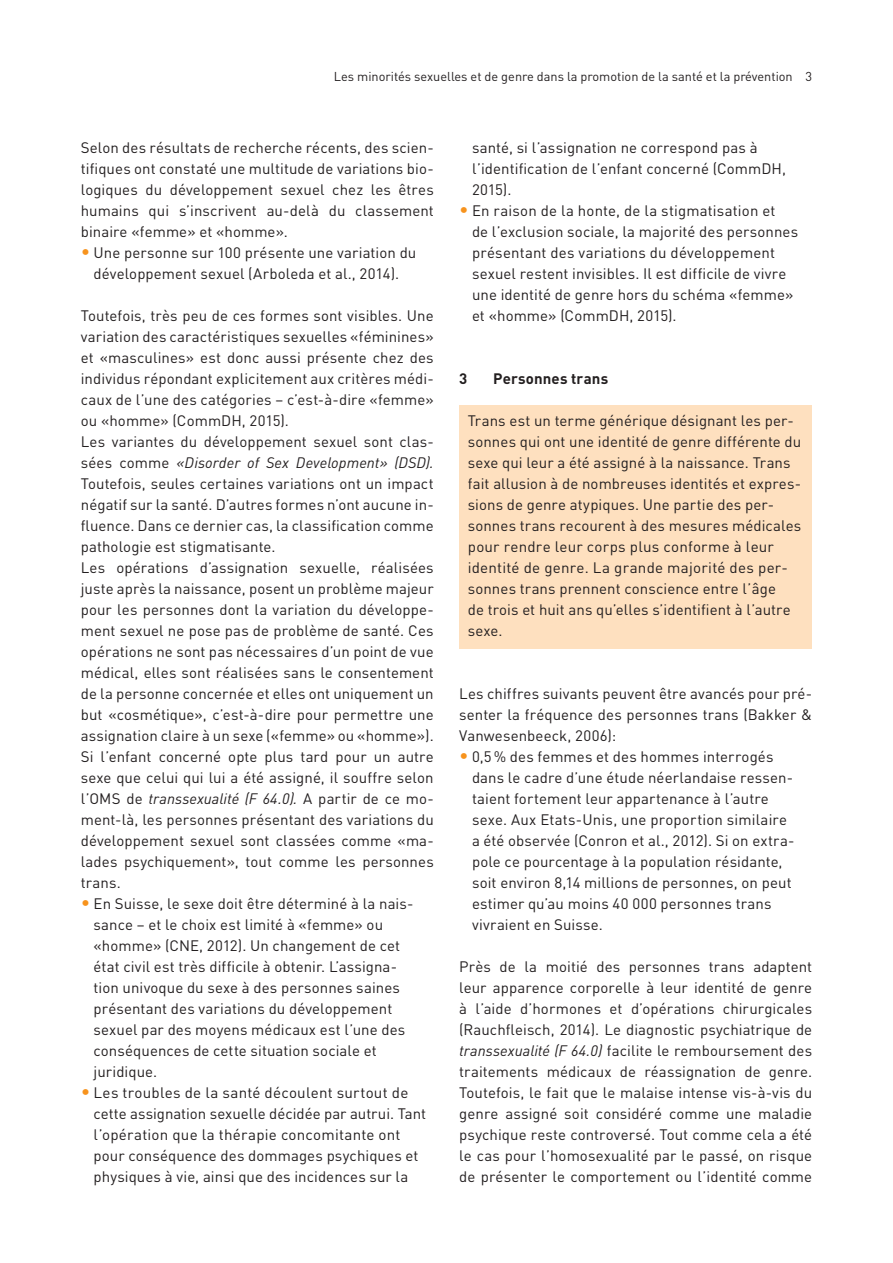
<style>
.page{position:relative;width:893px;height:1263px;background:#fff}
.page>*{position:absolute;margin:0;border:0;box-sizing:border-box;transform-origin:0 0}
.t1{font:15px/21px "DINOT";letter-spacing:.005em;color:#231f20}
.t2{font:700 15px "DINOT";letter-spacing:.01em;color:#231f20}
.t3{font:12.75px "DINOT";color:#231f20}
.s1{font-size:18px;color:#f7931d}
.s2{font-style:italic}
</style>
<div class="page">
<div style="left:459px;top:405px;width:353px;height:244px;background:#fee0bf"></div>
<p class="t3" style="left:334px;top:68px;width:480px">Les minorités sexuelles et de genre dans la promotion de la santé et la prévention 3</p>
<p class="t1" style="left:81px;top:136px;width:354px;text-align:justify">Selon des résultats de recherche récents, des scien&shy;tifiques ont constaté une multitude de variations bio&shy;logiques du développement sexuel chez les êtres humains qui s’inscrivent au-delà du classement binaire «femme» et «homme».</p>
<p class="t1" style="left:81px;top:241px;width:337px;text-align:center"><span class="s1">•</span> Une personne sur 100 présente une variation du développement sexuel (Arboleda et al., 2014).</p>
<p class="t1" style="left:81px;top:304px;width:354px">Toutefois, très peu de ces formes sont visibles. Une variation des caractéristiques sexuelles «féminines» et «masculines» est donc aussi présente chez des individus répondant explicitement aux critères médi&shy;caux de l’une des catégories – c’est-à-dire «femme» ou «homme» (CommDH, 2015).<br>Les variantes du développement sexuel sont clas&shy;sées comme <span class="s2">«Disorder of Sex Development» (DSD).<br></span>Toutefois, seules certaines variations ont un impact négatif sur la santé. D’autres formes n’ont aucune in&shy;fluence. Dans ce dernier cas, la classification comme pathologie est stigmatisante.<br>Les opérations d’assignation sexuelle, réalisées juste après la naissance, posent un problème majeur pour les personnes dont la variation du développe&shy;ment sexuel ne pose pas de problème de santé. Ces opérations ne sont pas nécessaires d’un point de vue médical, elles sont réalisées sans le consentement de la personne concernée et elles ont uniquement un but «cosmétique», c’est-à-dire pour permettre une assignation claire à un sexe («femme» ou «homme»).<br>Si l’enfant concerné opte plus tard pour un autre sexe que celui qui lui a été assigné, il souffre selon l’OMS de <span class="s2">transsexualité (F 64.0).</span> A partir de ce mo&shy;ment-là, les personnes présentant des variations du développement sexuel sont classées comme «ma&shy;lades psychiquement», tout comme les personnes trans.</p>
<p class="t1" style="left:94px;top:892px;width:321px;text-indent:-13px"><span class="s1">•</span> En Suisse, le sexe doit être déterminé à la nais&shy;sance – et le choix est limité à «femme» ou «homme» (CNE, 2012). Un changement de cet état civil est très difficile à obtenir. L’assigna&shy;tion univoque du sexe à des personnes saines présentant des variations du développement sexuel par des moyens médicaux est l’une des conséquences de cette situation sociale et juridique.</p>
<p class="t1" style="left:94px;top:1081px;width:334px;text-indent:-13px"><span class="s1">•</span> Les troubles de la santé découlent surtout de cette assignation sexuelle décidée par autrui. Tant l’opération que la thérapie concomitante ont pour conséquence des dommages psychiques et physiques à vie, ainsi que des incidences sur la</p>
<p class="t1" style="left:472px;top:136px;width:315px">santé, si l’assignation ne correspond pas à l’identification de l’enfant concerné (CommDH,<br>2015).</p>
<p class="t1" style="left:472px;top:199px;width:328px;text-indent:-13px"><span class="s1">•</span> En raison de la honte, de la stigmatisation et<br>de l’exclusion sociale, la majorité des personnes présentant des variations du développement sexuel restent invisibles. Il est difficile de vivre une identité de genre hors du schéma «femme» et «homme» (CommDH, 2015).</p>
<p class="t2" style="left:459px;top:368px;width:10px">3</p>
<p class="t2" style="left:493px;top:368px;width:116px">Personnes trans</p>
<p class="t1" style="left:468px;top:409px;width:335px">Trans est un terme générique désignant les per&shy;sonnes qui ont une identité de genre différente du sexe qui leur a été assigné à la naissance. Trans fait allusion à de nombreuses identités et expres&shy;sions de genre atypiques. Une partie des per&shy;sonnes trans recourent à des mesures médicales pour rendre leur corps plus conforme à leur identité de genre. La grande majorité des per&shy;sonnes trans prennent conscience entre l’âge<br>de trois et huit ans qu’elles s’identifient à l’autre sexe.</p>
<p class="t1" style="left:459px;top:682px;width:354px;text-align:justify">Les chiffres suivants peuvent être avancés pour pré&shy;senter la fréquence des personnes trans (Bakker &amp; Vanwesenbeeck, 2006):</p>
<p class="t1" style="left:472px;top:745px;width:323px;text-indent:-13px"><span class="s1">•</span> 0,5% des femmes et des hommes interrogés dans le cadre d’une étude néerlandaise ressen&shy;taient fortement leur appartenance à l’autre sexe. Aux Etats-Unis, une proportion similaire a été observée (Conron et al., 2012). Si on extra&shy;pole ce pourcentage à la population résidante, soit environ 8,14 millions de personnes, on peut estimer qu’au moins 40 000 personnes trans vivraient en Suisse.</p>
<p class="t1" style="left:459px;top:955px;width:354px;text-align:justify">Près de la moitié des personnes trans adaptent leur apparence corporelle à leur identité de genre à l’aide d’hormones et d’opérations chirurgicales (Rauchfleisch, 2014). Le diagnostic psychiatrique de <span class="s2">transsexualité (F 64.0)</span> facilite le remboursement des traitements médicaux de réassignation de genre.<br>Toutefois, le fait que le malaise intense vis-à-vis du genre assigné soit considéré comme une maladie psychique reste controversé. Tout comme cela a été le cas pour l’homosexualité par le passé, on risque de présenter le comportement ou l’identité comme</p>
</div>
